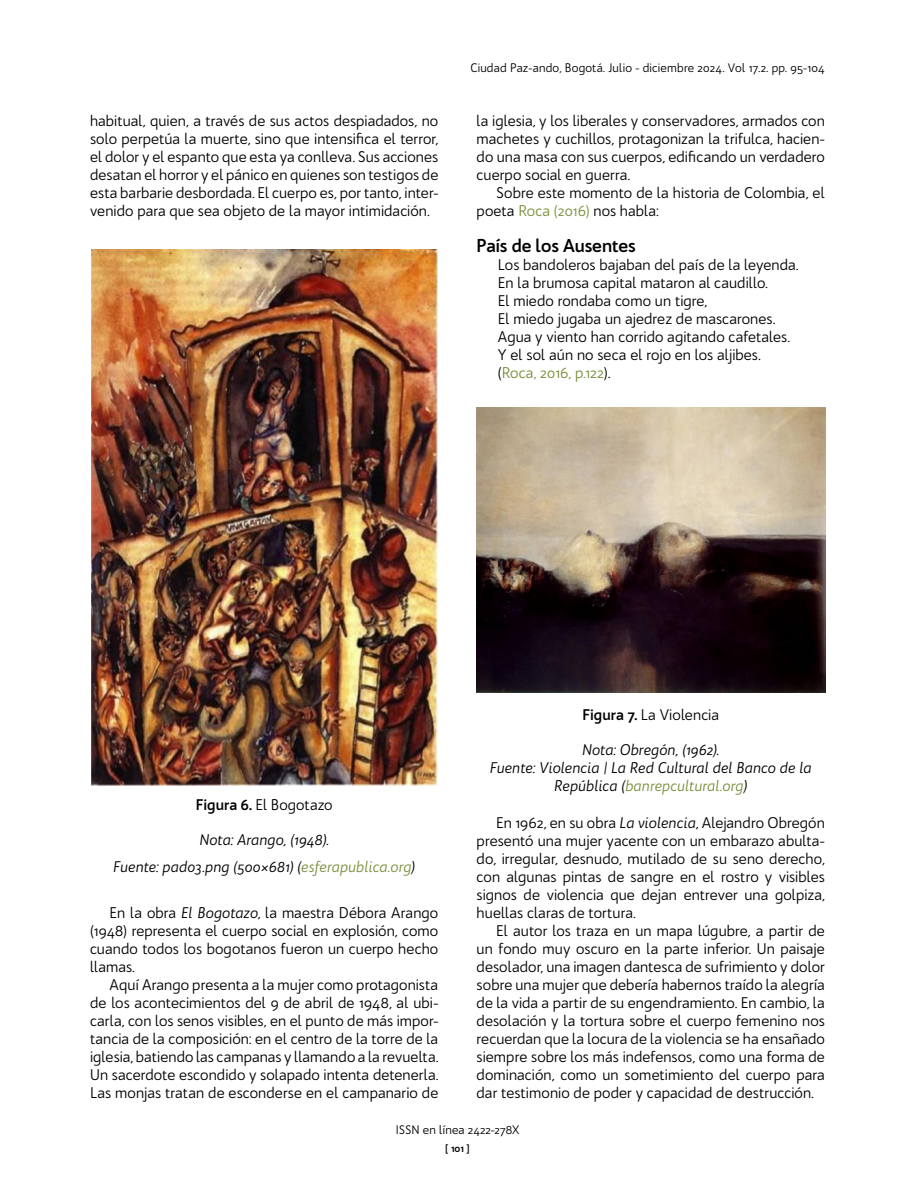
<style>
.page{position:relative;width:915px;height:1191px;background:#fff}
.page>*{position:absolute;margin:0;border:0;box-sizing:border-box;transform-origin:0 0}
.t1{font:700 18px "Bw Quinta Pro";letter-spacing:-.01em;color:#000}
.t2{font:15px/18px "Bw Quinta Pro";color:#000;text-align:justify}
.t3{font:italic 15px/18px "Bw Quinta Pro";color:#000;text-align:center}
.t4{font:12px "Bw Quinta Pro";letter-spacing:.01em;color:#000}
.t5{font:700 10.5px "Bw Quinta Pro";color:#000}
.s1{color:#798f3b}
.s2{font-weight:700}
.s3{font-style:italic}
</style>
<div class="page">
<img style="left:91px;top:249px;width:346px;height:537px">
<img style="left:476px;top:407px;width:348px;height:285px">
<p class="t2" style="left:90px;top:112px;width:349px">habitual, quien, a través de sus actos despiadados, no solo perpetúa la muerte, sino que intensifica el terror, el dolor y el espanto que esta ya conlleva. Sus acciones desatan el horror y el pánico en quienes son testigos de esta barbarie desbordada. El cuerpo es, por tanto, inter&shy;venido para que sea objeto de la mayor intimidación.</p>
<p class="t4" style="left:470px;top:60px;width:356px">Ciudad Paz-ando, Bogotá. Julio - diciembre 2024. Vol 17.2. pp. 95-104</p>
<p class="t2" style="left:476px;top:112px;width:349px">la iglesia, y los liberales y conservadores, armados con machetes y cuchillos, protagonizan la trifulca, hacien&shy;do una masa con sus cuerpos, edificando un verdadero cuerpo social en guerra.</p>
<p class="t2" style="left:476px;top:184px;width:349px;text-indent:20px">Sobre este momento de la historia de Colombia, el poeta <span class="s1">Roca (2016)</span> nos habla:</p>
<p class="t1" style="left:476px;top:234px;width:161px">País de los Ausentes</p>
<p class="t2" style="left:497px;top:256px;width:302px;text-align:left">Los bandoleros bajaban del país de la leyenda.<br>En la brumosa capital mataron al caudillo.<br>El miedo rondaba como un tigre,<br>El miedo jugaba un ajedrez de mascarones.<br>Agua y viento han corrido agitando cafetales.<br>Y el sol aún no seca el rojo en los aljibes. (<span class="s1">Roca, 2016, p.122</span>).</p>
<p class="t2" style="left:196px;top:796px;width:138px"><span class="s2">Figura 6.</span> El Bogotazo</p>
<p class="t3" style="left:113px;top:826px;width:303px;line-height:26.5px">Nota: Arango, (1948).<br>Fuente: pad03.png (500×681) (<span class="s1">esferapublica.org</span>)</p>
<p class="t2" style="left:90px;top:904px;width:349px;text-indent:19px">En la obra <span class="s3">El Bogotazo</span>, la maestra Débora Arango (1948) representa el cuerpo social en explosión, como cuando todos los bogotanos fueron un cuerpo hecho llamas.</p>
<p class="t2" style="left:90px;top:976px;width:349px;text-indent:20px">Aquí Arango presenta a la mujer como protagonista de los acontecimientos del 9 de abril de 1948, al ubi&shy;carla, con los senos visibles, en el punto de más impor&shy;tancia de la composición: en el centro de la torre de la iglesia, batiendo las campanas y llamando a la revuelta.<br>Un sacerdote escondido y solapado intenta detenerla.<br>Las monjas tratan de esconderse en el campanario de</p>
<p class="t2" style="left:582px;top:706px;width:138px"><span class="s2">Figura 7.</span> La Violencia</p>
<p class="t3" style="left:489px;top:741px;width:323px">Nota: Obregón, (1962).<br>Fuente: Violencia | La Red Cultural del Banco de la<br>República (<span class="s1">banrepcultural.org</span>)</p>
<p class="t2" style="left:476px;top:814px;width:350px;text-indent:20px">En 1962, en su obra <span class="s3">La violencia</span>, Alejandro Obregón presentó una mujer yacente con un embarazo abulta&shy;do, irregular, desnudo, mutilado de su seno derecho, con algunas pintas de sangre en el rostro y visibles signos de violencia que dejan entrever una golpiza, huellas claras de tortura.</p>
<p class="t2" style="left:476px;top:922px;width:349px;text-indent:20px">El autor los traza en un mapa lúgubre, a partir de un fondo muy oscuro en la parte inferior. Un paisaje desolador, una imagen dantesca de sufrimiento y dolor sobre una mujer que debería habernos traído la alegría de la vida a partir de su engendramiento. En cambio, la desolación y la tortura sobre el cuerpo femenino nos recuerdan que la locura de la violencia se ha ensañado siempre sobre los más indefensos, como una forma de dominación, como un sometimiento del cuerpo para dar testimonio de poder y capacidad de destrucción.</p>
<p class="t4" style="left:395px;top:1122px;width:125px">ISSN en línea 2422-278X</p>
<p class="t5" style="left:445px;top:1142px;width:26px">[ 101 ]</p>
</div>
